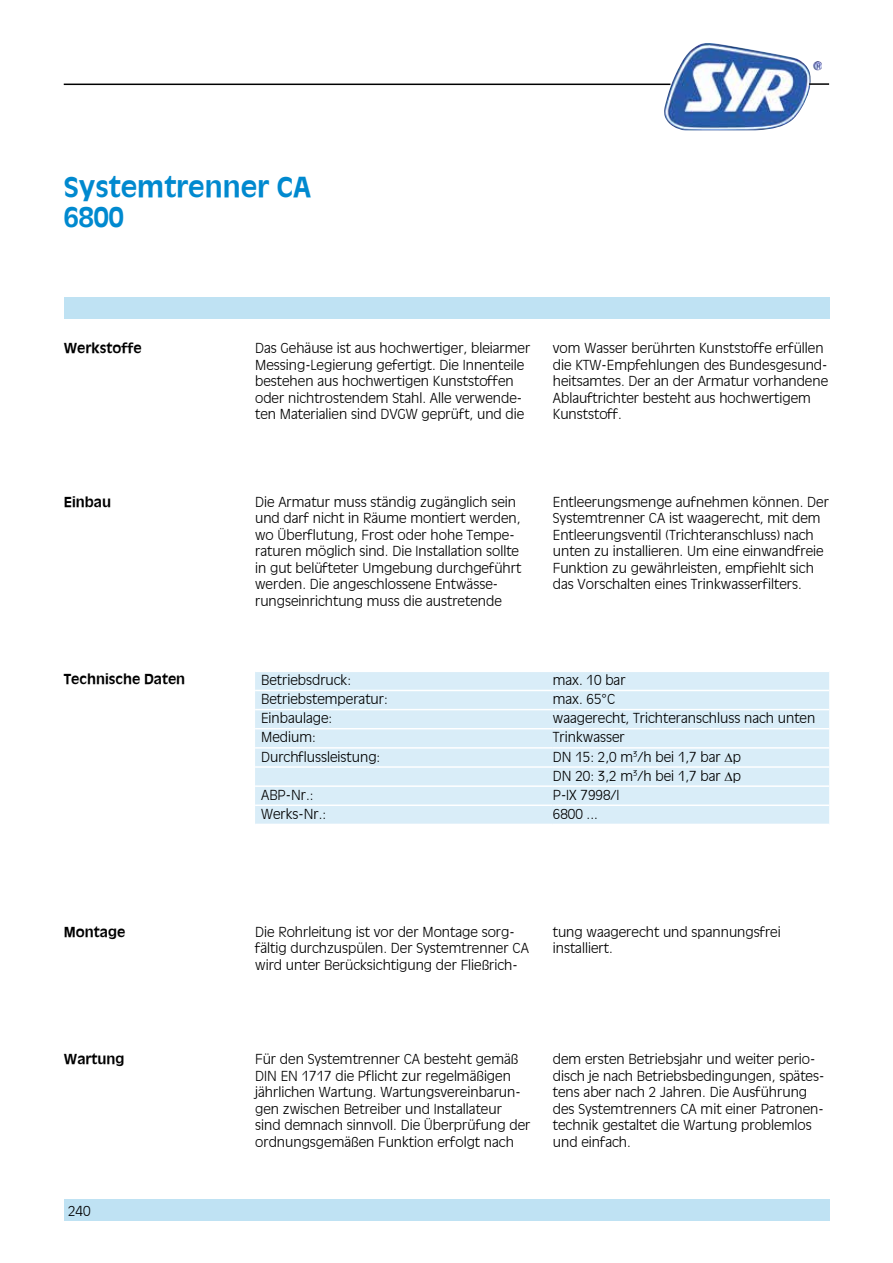
<style>
.page{position:relative;width:893px;height:1263px;background:#fff}
.page>*{position:absolute;margin:0;border:0;box-sizing:border-box;transform-origin:0 0}
.t1{font:700 27px/30px "Ant Oliv";color:#0089cf}
.t2{font:300 13.5px/16.5px "Ant Oliv";color:#000}
.t3{font:700 13.5px "Ant Oliv";color:#000}
</style>
<div class="page">
<div style="left:64px;top:298px;width:765px;height:21px;background:#bfe2f3"></div>
<div style="left:64px;top:1199px;width:765px;height:21px;background:#bfe2f3"></div>
<img style="left:663px;top:43px;width:159px;height:87px">
<hr style="left:64px;top:84px;width:606px;height:1px;background:#000">
<hr style="left:809px;top:83px;width:20px;height:2px;background:#000">
<div style="left:255px;top:672px;width:574px;height:152px;background:#d9edf8"></div>
<hr style="left:255px;top:690px;width:298px;height:1px;background:#fff">
<hr style="left:553px;top:690px;width:276px;height:1px;background:#fff">
<hr style="left:255px;top:709px;width:298px;height:1px;background:#fff">
<hr style="left:553px;top:709px;width:276px;height:1px;background:#fff">
<hr style="left:255px;top:728px;width:298px;height:1px;background:#fff">
<hr style="left:553px;top:728px;width:276px;height:1px;background:#fff">
<hr style="left:255px;top:747px;width:298px;height:2px;background:#fff">
<hr style="left:553px;top:747px;width:276px;height:2px;background:#fff">
<hr style="left:255px;top:766px;width:298px;height:2px;background:#fff">
<hr style="left:255px;top:785px;width:298px;height:2px;background:#fff">
<hr style="left:553px;top:766px;width:276px;height:2px;background:#fff">
<hr style="left:553px;top:785px;width:276px;height:2px;background:#fff">
<hr style="left:255px;top:804px;width:298px;height:2px;background:#fff">
<hr style="left:553px;top:804px;width:276px;height:2px;background:#fff">
<h1 class="t1" style="left:64px;top:170px;width:249px">Systemtrenner CA<br>6800</h1>
<p class="t3" style="left:64px;top:340px;width:79px">Werkstoffe</p>
<p class="t3" style="left:64px;top:494px;width:49px">Einbau</p>
<p class="t2" style="left:255px;top:339px;width:277px">Das Gehäuse ist aus hochwertiger, bleiarmer Messing-Legierung gefertigt. Die Innenteile bestehen aus hochwertigen Kunststoffen oder nichtrostendem Stahl. Alle verwende&shy;ten Materialien sind DVGW geprüft, und die</p>
<p class="t2" style="left:553px;top:339px;width:277px">vom Wasser berührten Kunststoffe erfüllen die KTW-Empfehlungen des Bundesgesund&shy;heitsamtes. Der an der Armatur vorhandene Ablauftrichter besteht aus hochwertigem Kunststoff.</p>
<p class="t2" style="left:255px;top:493px;width:268px">Die Armatur muss ständig zugänglich sein und darf nicht in Räume montiert werden, wo Überflutung, Frost oder hohe Tempe&shy;raturen möglich sind. Die Installation sollte in gut belüfteter Umgebung durchgeführt werden. Die angeschlossene Entwässe&shy;rungseinrichtung muss die austretende</p>
<p class="t2" style="left:553px;top:493px;width:278px">Entleerungsmenge aufnehmen können. Der Systemtrenner CA ist waagerecht, mit dem Entleerungsventil (Trichteranschluss) nach unten zu installieren. Um eine einwandfreie Funktion zu gewährleisten, empfiehlt sich das Vorschalten eines Trinkwasserfilters.</p>
<p class="t3" style="left:64px;top:670px;width:123px">Technische Daten</p>
<p class="t3" style="left:64px;top:924px;width:63px">Montage</p>
<p class="t2" style="left:261px;top:671px;width:92px">Betriebsdruck:</p>
<p class="t2" style="left:553px;top:671px;width:74px">max. 10 bar</p>
<p class="t2" style="left:261px;top:690px;width:128px">Betriebstemperatur:</p>
<p class="t2" style="left:553px;top:690px;width:64px">max. 65°C</p>
<p class="t2" style="left:261px;top:710px;width:73px">Einbaulage:</p>
<p class="t2" style="left:553px;top:710px;width:264px">waagerecht, Trichteranschluss nach unten</p>
<p class="t2" style="left:261px;top:729px;width:56px">Medium:</p>
<p class="t2" style="left:553px;top:729px;width:73px">Trinkwasser</p>
<p class="t2" style="left:261px;top:748px;width:121px">Durchflussleistung:</p>
<p class="t2" style="left:553px;top:746px;width:190px;line-height:19.2px">DN 15: 2,0 m<sup>3</sup>/h bei 1,7 bar ∆p<br>DN 20: 3,2 m<sup>3</sup>/h bei 1,7 bar ∆p</p>
<p class="t2" style="left:261px;top:786px;width:54px">ABP-Nr.:</p>
<p class="t2" style="left:553px;top:786px;width:68px">P-IX 7998/I</p>
<p class="t2" style="left:261px;top:805px;width:67px">Werks-Nr.:</p>
<p class="t2" style="left:553px;top:805px;width:47px">6800 ...</p>
<p class="t2" style="left:255px;top:923px;width:275px">Die Rohrleitung ist vor der Montage sorg&shy;fältig durchzuspülen. Der Systemtrenner CA wird unter Berücksichtigung der Fließrich-</p>
<p class="t2" style="left:553px;top:923px;width:230px">tung waagerecht und spannungsfrei installiert.</p>
<p class="t3" style="left:64px;top:1051px;width:62px">Wartung</p>
<p class="t2" style="left:553px;top:1050px;width:272px">dem ersten Betriebsjahr und weiter perio&shy;disch je nach Betriebsbedingungen, spätes&shy;tens aber nach 2 Jahren. Die Ausführung des Systemtrenners CA mit einer Patronen&shy;technik gestaltet die Wartung problemlos und einfach.</p>
<p class="t2" style="left:255px;top:1050px;width:277px">Für den Systemtrenner CA besteht gemäß DIN EN 1717 die Pflicht zur regelmäßigen jährlichen Wartung. Wartungsvereinbarun&shy;gen zwischen Betreiber und Installateur sind demnach sinnvoll. Die Überprüfung der ordnungsgemäßen Funktion erfolgt nach</p>
<p class="t2" style="left:68px;top:1203px;width:24px">240</p>
</div>
